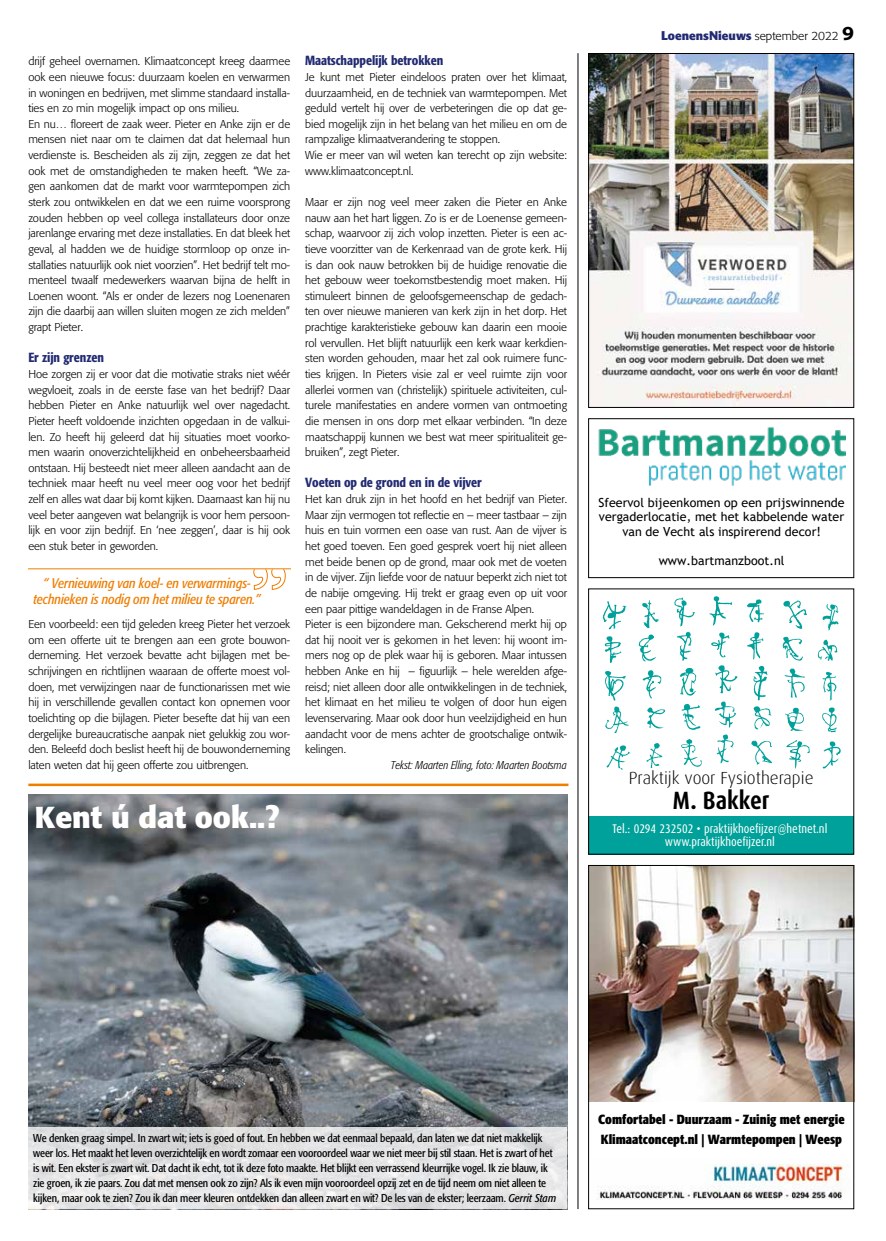
<style>
.page{position:relative;width:886px;height:1241px;background:#fff}
.page>*{position:absolute;margin:0;border:0;box-sizing:border-box;transform-origin:0 0}
.t1{font:700 30px "Formata";color:#fff}
.t2{font:700 25px "Dax Condensed";color:#000}
.t3{font:300 17.5px "Dax";color:#000}
.t4{font:italic condensed 13.75px/16.2px "Formata";letter-spacing:-.005em;color:#ef7d00;text-align:center}
.t5{font:700 condensed 13.12px/20px "Formata";color:#000}
.t6{font:500 condensed 13.12px "Formata";letter-spacing:-.005em;color:#212a72}
.t7{font:12.5px/14.5px "Trebuchet MS";color:#000;text-align:center}
.t8{font:12.5px/13.8px "Dax Condensed";color:#fff;text-align:center}
.t9{font:300 11.88px "Formata";color:#000}
.t10{font:300 11.25px/15.6px "Formata";letter-spacing:-.005em;color:#000}
.t11{font:condensed 11.25px/15px "Formata";letter-spacing:-.01em;color:#000}
.t12{font:italic 300 condensed 11.25px "Formata";letter-spacing:-.005em;color:#000}
.s1{font-weight:700;font-size:12.5px;color:#212a72}
.s2{font-weight:700;color:#212a72}
.s3{font-family:"Myriad Pro";font-weight:700;font-stretch:semi-expanded;font-size:20px}
.s4{font-style:italic}
</style>
<div class="page">
<img style="left:28px;top:794px;width:539px;height:333px">
<svg style="left:28px;top:1127px;width:539px;height:81px;background:#e2e3e4"></svg>
<hr style="left:578px;top:53px;width:1px;height:1155px;background:#000">
<img style="left:590px;top:867px;width:262px;height:234px">
<div style="left:588px;top:865px;width:266px;height:343px;border:1px solid #000"></div>
<img style="left:597px;top:1164px;width:251px;height:36px">
<img style="left:590px;top:55px;width:262px;height:350px">
<div style="left:588px;top:53px;width:266px;height:354px;border:1px solid #000"></div>
<img style="left:598px;top:427px;width:248px;height:59px">
<div style="left:588px;top:418px;width:266px;height:160px;border:1px solid #000"></div>
<svg style="left:783px;top:600px;width:24px;height:28px"></svg>
<svg style="left:603px;top:601px;width:23px;height:28px"></svg>
<svg style="left:642px;top:600px;width:17px;height:28px"></svg>
<svg style="left:822px;top:604px;width:16px;height:26px"></svg>
<svg style="left:709px;top:596px;width:23px;height:29px"></svg>
<svg style="left:747px;top:599px;width:17px;height:23px"></svg>
<svg style="left:747px;top:632px;width:16px;height:27px"></svg>
<svg style="left:818px;top:639px;width:19px;height:21px"></svg>
<svg style="left:639px;top:634px;width:17px;height:27px"></svg>
<svg style="left:783px;top:636px;width:20px;height:24px"></svg>
<svg style="left:711px;top:632px;width:18px;height:25px"></svg>
<svg style="left:674px;top:597px;width:21px;height:63px"></svg>
<svg style="left:605px;top:636px;width:16px;height:27px"></svg>
<svg style="left:784px;top:668px;width:21px;height:29px"></svg>
<svg style="left:715px;top:665px;width:22px;height:28px"></svg>
<svg style="left:680px;top:668px;width:16px;height:27px"></svg>
<svg style="left:822px;top:671px;width:14px;height:29px"></svg>
<svg style="left:753px;top:666px;width:14px;height:34px"></svg>
<svg style="left:605px;top:671px;width:21px;height:29px"></svg>
<svg style="left:642px;top:670px;width:19px;height:28px"></svg>
<svg style="left:822px;top:707px;width:14px;height:25px"></svg>
<svg style="left:785px;top:707px;width:19px;height:24px"></svg>
<svg style="left:715px;top:701px;width:21px;height:26px"></svg>
<svg style="left:682px;top:703px;width:18px;height:26px"></svg>
<svg style="left:753px;top:706px;width:18px;height:23px"></svg>
<svg style="left:605px;top:706px;width:24px;height:27px"></svg>
<svg style="left:647px;top:707px;width:18px;height:21px"></svg>
<svg style="left:823px;top:741px;width:18px;height:27px"></svg>
<svg style="left:786px;top:740px;width:24px;height:29px"></svg>
<svg style="left:681px;top:738px;width:21px;height:28px"></svg>
<svg style="left:646px;top:743px;width:16px;height:25px"></svg>
<svg style="left:606px;top:745px;width:24px;height:24px"></svg>
<svg style="left:751px;top:740px;width:21px;height:24px"></svg>
<svg style="left:717px;top:734px;width:17px;height:29px"></svg>
<div style="left:589px;top:816px;width:265px;height:38px;background:#00a19a"></div>
<hr style="left:28px;top:783px;width:540px;height:3px;background:#ef7d00">
<svg style="left:253px;top:569px;width:33px;height:20px"></svg>
<hr style="left:28px;top:568px;width:263px;height:1px;background:#ef7d00">
<p class="t10" style="left:28px;top:54px;width:263px">drijf geheel overnamen. Klimaatconcept kreeg daarmee ook een nieuwe focus: duurzaam koelen en verwarmen in woningen en bedrijven, met slimme standaard installa&shy;ties en zo min mogelijk impact op ons milieu.<br>En nu… floreert de zaak weer. Pieter en Anke zijn er de mensen niet naar om te claimen dat dat helemaal hun verdienste is. Bescheiden als zij zijn, zeggen ze dat het ook met de omstandigheden te maken heeft. “We za&shy;gen aankomen dat de markt voor warmtepompen zich sterk zou ontwikkelen en dat we een ruime voorsprong zouden hebben op veel collega installateurs door onze jarenlange ervaring met deze installaties. En dat bleek het geval, al hadden we de huidige stormloop op onze in&shy;stallaties natuurlijk ook niet voorzien”. Het bedrijf telt mo&shy;menteel twaalf medewerkers waarvan bijna de helft in Loenen woont. “Als er onder de lezers nog Loenenaren zijn die daarbij aan willen sluiten mogen ze zich melden” grapt Pieter.</p>
<p class="t6" style="left:28px;top:349px;width:77px">Er zijn grenzen</p>
<p class="t10" style="left:28px;top:366px;width:263px;text-align:justify">Hoe zorgen zij er voor dat die motivatie straks niet wéér wegvloeit, zoals in de eerste fase van het bedrijf? Daar hebben Pieter en Anke natuurlijk wel over nagedacht.<br>Pieter heeft voldoende inzichten opgedaan in de valkui&shy;len. Zo heeft hij geleerd dat hij situaties moet voorko&shy;men waarin onoverzichtelijkheid en onbeheersbaarheid ontstaan. Hij besteedt niet meer alleen aandacht aan de techniek maar heeft nu veel meer oog voor het bedrijf zelf en alles wat daar bij komt kijken. Daarnaast kan hij nu veel beter aangeven wat belangrijk is voor hem persoon&shy;lijk en voor zijn bedrijf. En ‘nee zeggen’, daar is hij ook een stuk beter in geworden.</p>
<p class="t4" style="left:34px;top:575px;width:228px">“ Vernieuwing van koel- en verwarmings&shy;technieken is nodig om het milieu te sparen.”</p>
<p class="t10" style="left:28px;top:616px;width:263px;text-align:justify">Een voorbeeld: een tijd geleden kreeg Pieter het verzoek om een offerte uit te brengen aan een grote bouwon&shy;derneming. Het verzoek bevatte acht bijlagen met be&shy;schrijvingen en richtlijnen waaraan de offerte moest vol&shy;doen, met verwijzingen naar de functionarissen met wie hij in verschillende gevallen contact kon opnemen voor toelichting op die bijlagen. Pieter besefte dat hij van een dergelijke bureaucratische aanpak niet gelukkig zou wor&shy;den. Beleefd doch beslist heeft hij de bouwonderneming laten weten dat hij geen offerte zou uitbrengen.</p>
<h1 class="t1" style="left:35px;top:798px;width:246px">Kent ú dat ook..?</h1>
<p class="t6" style="left:305px;top:53px;width:140px">Maatschappelijk betrokken</p>
<p class="t10" style="left:305px;top:69px;width:263px">Je kunt met Pieter eindeloos praten over het klimaat, duurzaamheid, en de techniek van warmtepompen. Met geduld vertelt hij over de verbeteringen die op dat ge&shy;bied mogelijk zijn in het belang van het milieu en om de rampzalige klimaatverandering te stoppen.<br>Wie er meer van wil weten kan terecht op zijn website: www.klimaatconcept.nl.</p>
<p class="t10" style="left:305px;top:194px;width:263px;text-align:justify">Maar er zijn nog veel meer zaken die Pieter en Anke nauw aan het hart liggen. Zo is er de Loenense gemeen&shy;schap, waarvoor zij zich volop inzetten. Pieter is een ac&shy;tieve voorzitter van de Kerkenraad van de grote kerk. Hij is dan ook nauw betrokken bij de huidige renovatie die het gebouw weer toekomstbestendig moet maken. Hij stimuleert binnen de geloofsgemeenschap de gedach&shy;ten over nieuwe manieren van kerk zijn in het dorp. Het prachtige karakteristieke gebouw kan daarin een mooie rol vervullen. Het blijft natuurlijk een kerk waar kerkdien&shy;sten worden gehouden, maar het zal ook ruimere func&shy;ties krijgen. In Pieters visie zal er veel ruimte zijn voor allerlei vormen van (christelijk) spirituele activiteiten, cul&shy;turele manifestaties en andere vormen van ontmoeting die mensen in ons dorp met elkaar verbinden. “In deze maatschappij kunnen we best wat meer spiritualiteit ge&shy;bruiken”, zegt Pieter.</p>
<p class="t6" style="left:305px;top:474px;width:178px">Voeten op de grond en in de vijver</p>
<p class="t10" style="left:305px;top:491px;width:263px">Het kan druk zijn in het hoofd en het bedrijf van Pieter.<br>Maar zijn vermogen tot reflectie en – meer tastbaar – zijn huis en tuin vormen een oase van rust. Aan de vijver is het goed toeven. Een goed gesprek voert hij niet alleen met beide benen op de grond, maar ook met de voeten in de vijver. Zijn liefde voor de natuur beperkt zich niet tot de nabije omgeving. Hij trekt er graag even op uit voor een paar pittige wandeldagen in de Franse Alpen.<br>Pieter is een bijzondere man. Gekscherend merkt hij op dat hij nooit ver is gekomen in het leven: hij woont im&shy;mers nog op de plek waar hij is geboren. Maar intussen hebben Anke en hij – figuurlijk – hele werelden afge&shy;reisd; niet alleen door alle ontwikkelingen in de techniek, het klimaat en het milieu te volgen of door hun eigen levenservaring. Maar ook door hun veelzijdigheid en hun aandacht voor de mens achter de grootschalige ontwik&shy;kelingen.</p>
<p class="t12" style="left:391px;top:758px;width:178px">Tekst: Maarten Elling, foto: Maarten Bootsma</p>
<p class="t9" style="left:661px;top:29px;width:194px"><span class="s1">L</span><span class="s2">oenens</span><span class="s1">N</span><span class="s2">ieuws</span> september 2022 <span class="s3">9</span></p>
<p class="t7" style="left:598px;top:495px;width:248px">Sfeervol bijeenkomen op een prijswinnende vergaderlocatie, met het kabbelende water van de Vecht als inspirerend decor!</p>
<p class="t7" style="left:659px;top:553px;width:127px">www.bartmanzboot.nl</p>
<h3 class="t3" style="left:629px;top:768px;width:186px">Praktijk voor Fysiotherapie</h3>
<h2 class="t2" style="left:673px;top:786px;width:98px">M. Bakker</h2>
<p class="t8" style="left:612px;top:821px;width:216px">Tel.: 0294 232502 • praktijkhoefijzer@hetnet.nl www.praktijkhoefijzer.nl</p>
<p class="t11" style="left:33px;top:1130px;width:524px">We denken graag simpel. In zwart wit; iets is goed of fout. En hebben we dat eenmaal bepaald, dan laten we dat niet makkelijk weer los. Het maakt het leven overzichtelijk en wordt zomaar een vooroordeel waar we niet meer bij stil staan. Het is zwart of het is wit. Een ekster is zwart wit. Dat dacht ik echt, tot ik deze foto maakte. Het blijkt een verrassend kleurrijke vogel. Ik zie blauw, ik zie groen, ik zie paars. Zou dat met mensen ook zo zijn? Als ik even mijn vooroordeel opzij zet en de tijd neem om niet alleen te kijken, maar ook te zien? Zou ik dan meer kleuren ontdekken dan alleen zwart en wit? De les van de ekster; leerzaam. <span class="s4">Gerrit Stam</span></p>
<p class="t5" style="left:598px;top:1108px;width:248px">Comfortabel - Duurzaam - Zuinig met energie<br>Klimaatconcept.nl | Warmtepompen | Weesp</p>
</div>
